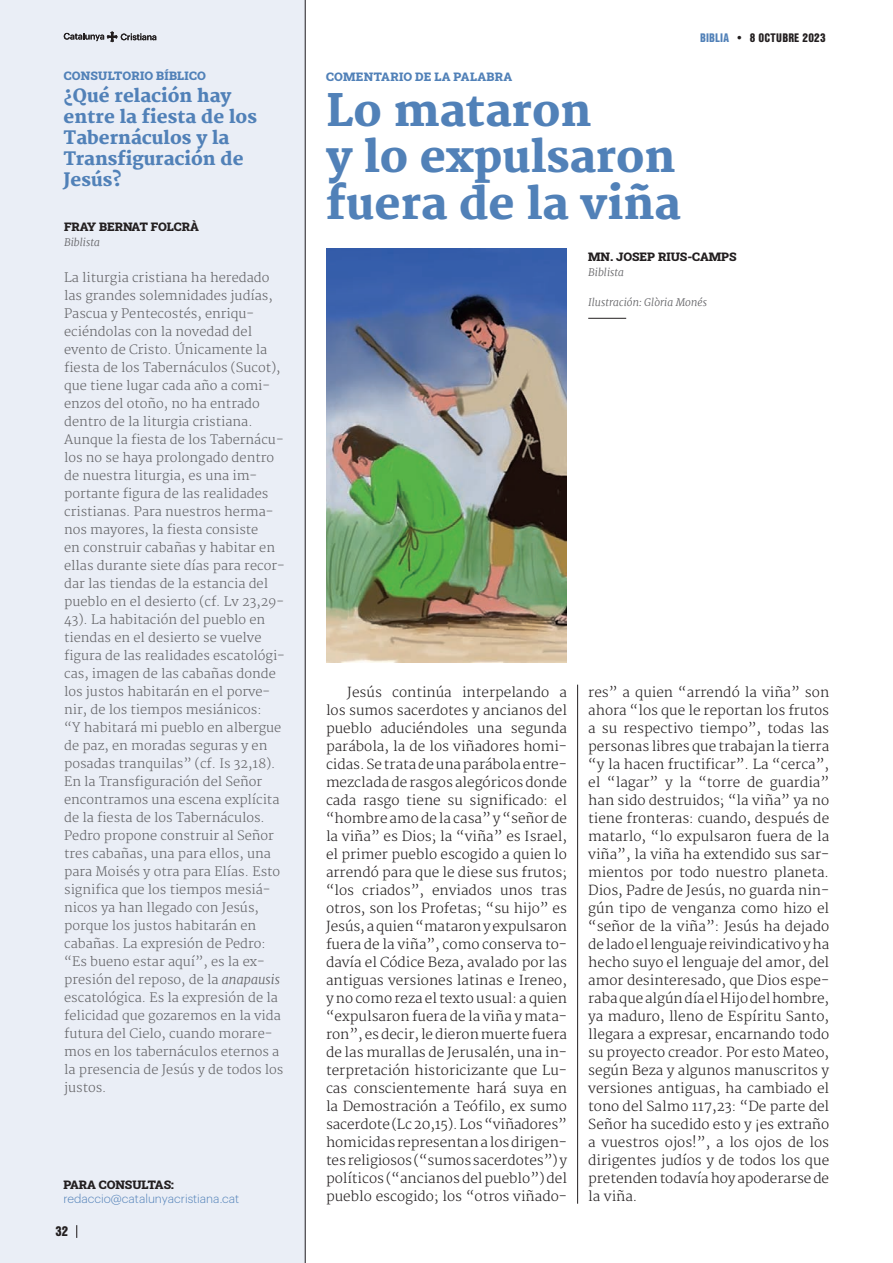
<style>
.page{position:relative;width:893px;height:1263px;background:#fff}
.page>*{position:absolute;margin:0;border:0;box-sizing:border-box;transform-origin:0 0}
.TITOLS_CULTURA{font:800 43.5px "Merriweather";color:#5181b8}
.CONSULTORI_TITOL{font:800 18px/21px "Merriweather";color:#5181b8}
.TEXTO_PPAL_ESP{font:300 13.5px/18px "Merriweather";color:#231f20;text-align:justify}
.t1{font:900 13.5px "Nimbus San Con LOT";color:#231f20}
.TXT_ESGLESIA_ENSORTIDA{font:300 12.75px/18px "Merriweather";color:#636366}
.NOM_REDACTORS{font:12px "Roboto Slab";color:#231f20}
.t2{font:12px "Roboto Slab";letter-spacing:.025em;color:#5181b8}
.t3{font:300 12px "Graphik";color:#5181b8}
.t4{font:900 12px "Nimbus San Con LOT";letter-spacing:.02em;color:#231f20}
.CARREC_REDACTORS{font:italic 300 10.5px "Merriweather";color:#636366}
.s1{color:#5181b8}
.s2{font-style:italic}
</style>
<div class="page">
<div style="left:0;top:0;width:305px;height:1263px;background:#eaeef6"></div>
<hr style="left:305px;top:0;width:1px;height:1263px;background:#231f20">
<hr style="left:588px;top:318px;width:38px;height:1px;background:#231f20">
<hr style="left:577px;top:685px;width:1px;height:519px;background:#231f20">
<img style="left:326px;top:248px;width:241px;height:414px">
<svg style="left:76px;top:1225px;width:1px;height:13px"></svg>
<svg style="left:64px;top:31px;width:92px;height:11px"></svg>
<p class="t2" style="left:64px;top:68px;width:144px">CONSULTORIO BÍBLICO</p>
<p class="t2" style="left:326px;top:69px;width:188px">COMENTARIO DE LA PALABRA</p>
<p class="t4" style="left:700px;top:28px;width:127px"><span class="s1">BIBLIA</span> • 8 OCTUBRE 2023</p>
<p class="CONSULTORI_TITOL" style="left:64px;top:86px;width:195px">¿Qué relación hay entre la fiesta de los<br>Tabernáculos y la<br>Transfiguración de<br>Jesús?</p>
<p class="NOM_REDACTORS" style="left:64px;top:219px;width:136px">FRAY BERNAT FOLCRÀ</p>
<p class="CARREC_REDACTORS" style="left:64px;top:236px;width:37px">Biblista</p>
<p class="TXT_ESGLESIA_ENSORTIDA" style="left:64px;top:268px;width:222px">La liturgia cristiana ha heredado las grandes solemnidades judías,<br>Pascua y Pentecostés, enriqu&shy;eciéndolas con la novedad del evento de Cristo. Únicamente la fiesta de los Tabernáculos (Sucot), que tiene lugar cada año a comi&shy;enzos del otoño, no ha entrado dentro de la liturgia cristiana.<br>Aunque la fiesta de los Tabernácu&shy;los no se haya prolongado dentro de nuestra liturgia, es una im&shy;portante figura de las realidades cristianas. Para nuestros herma&shy;nos mayores, la fiesta consiste<br>en construir cabañas y habitar en ellas durante siete días para recor&shy;dar las tiendas de la estancia del pueblo en el desierto (cf. Lv 23,29-<br>43). La habitación del pueblo en tiendas en el desierto se vuelve figura de las realidades escatológi&shy;cas, imagen de las cabañas donde los justos habitarán en el porve&shy;nir, de los tiempos mesiánicos:<br>“Y habitará mi pueblo en albergue de paz, en moradas seguras y en posadas tranquilas” (cf. Is 32,18).<br>En la Transfiguración del Señor encontramos una escena explícita de la fiesta de los Tabernáculos.<br>Pedro propone construir al Señor tres cabañas, una para ellos, una para Moisés y otra para Elías. Esto significa que los tiempos mesiá&shy;nicos ya han llegado con Jesús, porque los justos habitarán en cabañas. La expresión de Pedro: “Es bueno estar aquí”, es la ex&shy;presión del reposo, de la <span class="s2">anapausis </span>escatológica. Es la expresión de la felicidad que gozaremos en la vida futura del Cielo, cuando morare&shy;mos en los tabernáculos eternos a la presencia de Jesús y de todos los justos.</p>
<p class="NOM_REDACTORS" style="left:64px;top:1177px;width:112px">PARA CONSULTAS:</p>
<p class="t3" style="left:64px;top:1190px;width:177px">redaccio@catalunyacristiana.cat</p>
<p class="t1" style="left:55px;top:1221px;width:14px">32</p>
<p class="TITOLS_CULTURA" style="left:326px;top:85px;width:267px">Lo mataron</p>
<p class="TITOLS_CULTURA" style="left:326px;top:132px;width:351px">y lo expulsaron</p>
<p class="TITOLS_CULTURA" style="left:326px;top:178px;width:356px">fuera de la viña</p>
<p class="NOM_REDACTORS" style="left:588px;top:248px;width:150px">MN. JOSEP RIUS-CAMPS</p>
<p class="CARREC_REDACTORS" style="left:588px;top:265px;width:37px">Biblista</p>
<p class="CARREC_REDACTORS" style="left:588px;top:295px;width:120px">Ilustración: Glòria Monés</p>
<p class="TEXTO_PPAL_ESP" style="left:326px;top:684px;width:242px;text-indent:21px">Jesús continúa interpelando a los sumos sacerdotes y ancianos del pueblo aduciéndoles una segunda parábola, la de los viñadores homi&shy;cidas. Se trata de una parábola entre&shy;mezclada de rasgos alegóricos donde cada rasgo tiene su significado: el “hombre amo de la casa” y “señor de la viña” es Dios; la “viña” es Israel, el primer pueblo escogido a quien lo arrendó para que le diese sus frutos; “los criados”, enviados unos tras otros, son los Profetas; “su hijo” es Jesús, a quien “mataron y expulsaron fuera de la viña”, como conserva to&shy;davía el Códice Beza, avalado por las antiguas versiones latinas e Ireneo, y no como reza el texto usual: a quien “expulsaron fuera de la viña y mata&shy;ron”, es decir, le dieron muerte fuera de las murallas de Jerusalén, una in&shy;terpretación historicizante que Lu&shy;cas conscientemente hará suya en la Demostración a Teófilo, ex sumo sacerdote (Lc 20,15). Los “viñadores” homicidas representan a los dirigen&shy;tes religiosos (“sumos sacerdotes”) y políticos (“ancianos del pueblo”) del pueblo escogido; los “otros viñado-</p>
<p class="TEXTO_PPAL_ESP" style="left:588px;top:684px;width:242px">res” a quien “arrendó la viña” son ahora “los que le reportan los frutos a su respectivo tiempo”, todas las personas libres que trabajan la tierra “y la hacen fructificar”. La “cerca”, el “lagar” y la “torre de guardia” han sido destruidos; “la viña” ya no tiene fronteras: cuando, después de matarlo, “lo expulsaron fuera de la viña”, la viña ha extendido sus sar&shy;mientos por todo nuestro planeta.<br>Dios, Padre de Jesús, no guarda nin&shy;gún tipo de venganza como hizo el “señor de la viña”: Jesús ha dejado de lado el lenguaje reivindicativo y ha hecho suyo el lenguaje del amor, del amor desinteresado, que Dios espe&shy;raba que algún día el Hijo del hombre, ya maduro, lleno de Espíritu Santo, llegara a expresar, encarnando todo su proyecto creador. Por esto Mateo, según Beza y algunos manuscritos y versiones antiguas, ha cambiado el tono del Salmo 117,23: “De parte del Señor ha sucedido esto y ¡es extraño a vuestros ojos!”, a los ojos de los dirigentes judíos y de todos los que pretenden todavía hoy apoderarse de la viña.</p>
</div>
